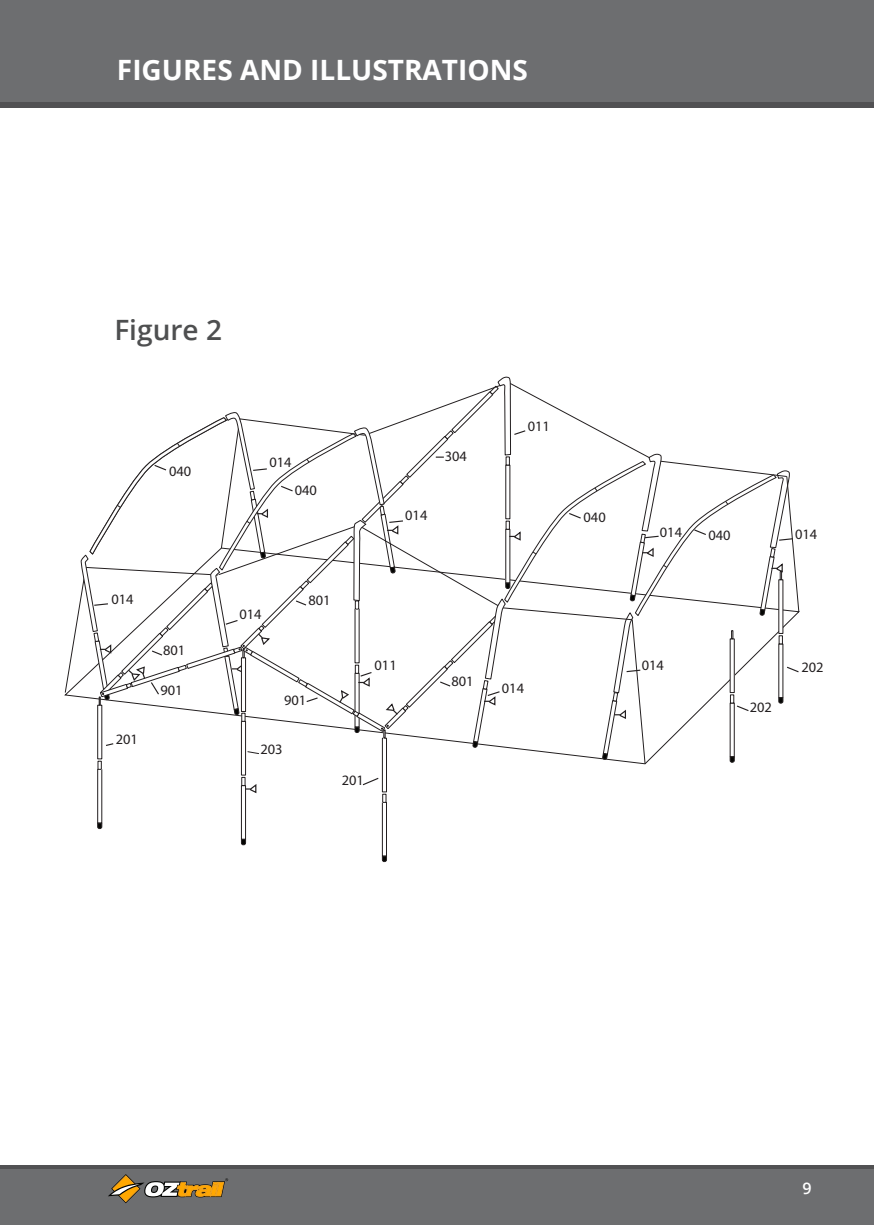
<style>
.page{position:relative;width:874px;height:1225px;background:#fff}
.page>*{position:absolute;margin:0;border:0;box-sizing:border-box;transform-origin:0 0}
.t1{font:700 28px "Open Sans";color:#fff}
.t2{font:600 28px "Open Sans";color:#4e4f50}
.t3{font:600 16px "Open Sans";color:#fff}
.t4{font:14.4px "Myriad";color:#231f20}
</style>
<div class="page">
<div style="left:0;top:1165px;width:873px;height:60px;background:#6d6e70"></div>
<hr style="left:0;top:1165px;width:873px;height:4px;background:#515153">
<div style="left:0;top:0;width:873px;height:108px;background:#6d6e70"></div>
<div style="left:0;top:102px;width:873px;height:6px;background:#515153"></div>
<svg style="left:108px;top:1174px;width:120px;height:29px"></svg>
<div style="left:97px;top:769px;width:5px;height:54px;border:1px solid #231f20"></div>
<svg style="left:97px;top:822px;width:5px;height:7px"></svg>
<svg style="left:241px;top:794px;width:5px;height:44px"></svg>
<svg style="left:241px;top:838px;width:5px;height:7px"></svg>
<svg style="left:241px;top:769px;width:5px;height:6px"></svg>
<svg style="left:382px;top:802px;width:4px;height:53px"></svg>
<svg style="left:382px;top:794px;width:4px;height:8px"></svg>
<svg style="left:381px;top:855px;width:6px;height:7px"></svg>
<svg style="left:382px;top:769px;width:4px;height:23px"></svg>
<svg style="left:362px;top:777px;width:17px;height:9px"></svg>
<svg style="left:241px;top:777px;width:16px;height:17px"></svg>
<svg style="left:64px;top:376px;width:735px;height:393px"></svg>
<h1 class="t1" style="left:117px;top:50px;width:412px">FIGURES AND ILLUSTRATIONS</h1>
<h1 class="t2" style="left:114px;top:310px;width:109px">Figure 2</h1>
<p class="t4" style="left:169px;top:464px;width:24px">040</p>
<p class="t4" style="left:111px;top:592px;width:24px">014</p>
<p class="t4" style="left:116px;top:732px;width:24px">201</p>
<p class="t4" style="left:163px;top:643px;width:24px">801</p>
<p class="t4" style="left:160px;top:682px;width:24px">901</p>
<p class="t4" style="left:269px;top:455px;width:24px">014</p>
<p class="t4" style="left:294px;top:483px;width:24px">040</p>
<p class="t4" style="left:444px;top:449px;width:24px">304</p>
<p class="t4" style="left:405px;top:508px;width:24px">014</p>
<p class="t4" style="left:239px;top:607px;width:24px">014</p>
<p class="t4" style="left:308px;top:593px;width:24px">801</p>
<p class="t4" style="left:284px;top:693px;width:24px">901</p>
<p class="t4" style="left:260px;top:742px;width:24px">203</p>
<p class="t4" style="left:374px;top:658px;width:24px">011</p>
<p class="t4" style="left:341px;top:772px;width:24px">201</p>
<p class="t4" style="left:451px;top:674px;width:24px">801</p>
<p class="t4" style="left:527px;top:419px;width:24px">011</p>
<p class="t4" style="left:501px;top:681px;width:24px">014</p>
<p class="t4" style="left:583px;top:510px;width:24px">040</p>
<p class="t4" style="left:659px;top:524px;width:24px">014</p>
<p class="t4" style="left:794px;top:527px;width:24px">014</p>
<p class="t4" style="left:708px;top:528px;width:24px">040</p>
<p class="t4" style="left:641px;top:658px;width:24px">014</p>
<p class="t4" style="left:749px;top:700px;width:24px">202</p>
<p class="t4" style="left:800px;top:659px;width:24px">202</p>
<p class="t3" style="left:802px;top:1177px;width:11px">9</p>
</div>
